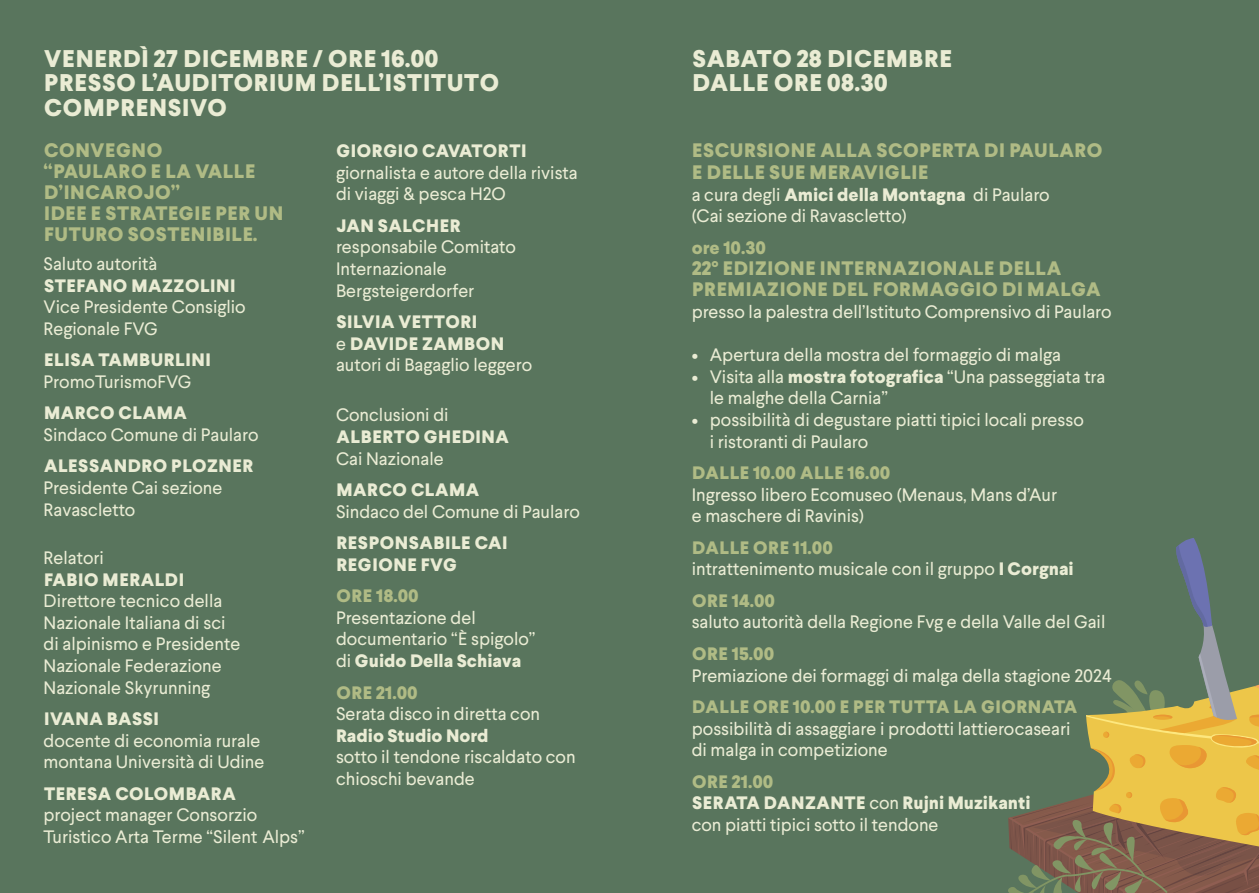
<style>
.page{position:relative;width:1259px;height:893px;background:#fff}
.page>*{position:absolute;margin:0;border:0;box-sizing:border-box;transform-origin:0 0}
.t1{font:800 24.15px/24.2px "Larsseit";letter-spacing:.03em;color:#eaecd4}
.t2{font:800 19.5px/21px "Larsseit";letter-spacing:.03em;color:#b0bb85}
.t3{font:18px/21.6px "Larsseit";color:#eaecd4}
.t4{font:800 18px/21.6px "Larsseit";letter-spacing:.03em;color:#eaecd4}
.t5{font:800 18px "Larsseit";letter-spacing:.03em;color:#b0bb85}
.t6{font:800 18px "Larsseit";color:#eaecd4}
.s1{font-weight:800}
.s2{font-weight:400}
</style>
<div class="page">
<div style="left:629px;top:0;width:630px;height:893px;background:#59755d"></div>
<div style="left:0;top:0;width:629px;height:893px;background:#59755d"></div>
<svg style="left:1008px;top:538px;width:251px;height:355px"></svg>
<p class="t1" style="left:44px;top:47px;width:396px">VENERDÌ 27 DICEMBRE / ORE 16.00</p>
<p class="t1" style="left:44px;top:71px;width:456px">PRESSO L’AUDITORIUM DELL’ISTITUTO<br>COMPRENSIVO</p>
<p class="t2" style="left:44px;top:140px;width:241px">CONVEGNO<br>“PAULARO E LA VALLE<br>D’INCAROJO”<br>IDEE E STRATEGIE PER UN<br>FUTURO SOSTENIBILE.</p>
<p class="t3" style="left:44px;top:253px;width:115px">Saluto autorità</p>
<p class="t4" style="left:44px;top:275px;width:193px">STEFANO MAZZOLINI</p>
<p class="t3" style="left:44px;top:296px;width:204px">Vice Presidente Consiglio<br>Regionale FVG</p>
<p class="t4" style="left:44px;top:349px;width:168px">ELISA TAMBURLINI</p>
<p class="t3" style="left:44px;top:371px;width:149px">PromoTurismoFVG</p>
<p class="t4" style="left:44px;top:402px;width:144px">MARCO CLAMA</p>
<p class="t3" style="left:44px;top:424px;width:216px">Sindaco Comune di Paularo</p>
<p class="t4" style="left:44px;top:456px;width:211px">ALESSANDRO PLOZNER</p>
<p class="t3" style="left:44px;top:477px;width:180px">Presidente Cai sezione<br>Ravascletto</p>
<p class="t3" style="left:44px;top:547px;width:62px">Relatori</p>
<p class="t4" style="left:44px;top:569px;width:142px">FABIO MERALDI</p>
<p class="t3" style="left:44px;top:590px;width:198px">Direttore tecnico della<br>Nazionale Italiana di sci di alpinismo e Presidente<br>Nazionale Federazione<br>Nazionale Skyrunning</p>
<p class="t4" style="left:44px;top:708px;width:116px">IVANA BASSI</p>
<p class="t3" style="left:44px;top:729px;width:222px">docente di economia rurale montana Università di Udine</p>
<p class="t4" style="left:44px;top:783px;width:193px">TERESA COLOMBARA</p>
<p class="t3" style="left:44px;top:804px;width:263px">project manager Consorzio<br>Turistico Arta Terme “Silent Alps”</p>
<p class="t4" style="left:336px;top:140px;width:191px">GIORGIO CAVATORTI</p>
<p class="t3" style="left:336px;top:161px;width:243px">giornalista e autore della rivista di viaggi &amp; pesca H2O</p>
<p class="t3" style="left:336px;top:215px;width:181px"><span class="s1">JAN SALCHER </span>responsabile Comitato<br>Internazionale<br>Bergsteigerdorfer</p>
<p class="t4" style="left:336px;top:311px;width:170px">SILVIA VETTORI<br><span class="s2">e</span> DAVIDE ZAMBON</p>
<p class="t3" style="left:336px;top:354px;width:198px">autori di Bagaglio leggero</p>
<p class="t4" style="left:336px;top:404px;width:174px"><span class="s2">Conclusioni di<br></span>ALBERTO GHEDINA</p>
<p class="t3" style="left:336px;top:442px;width:145px;line-height:31.5px">Cai Nazionale<br><span class="s1">MARCO CLAMA</span></p>
<p class="t3" style="left:336px;top:500px;width:245px">Sindaco del Comune di Paularo</p>
<p class="t4" style="left:336px;top:532px;width:173px">RESPONSABILE CAI<br>REGIONE FVG</p>
<p class="t5" style="left:336px;top:584px;width:84px">ORE 18.00</p>
<p class="t3" style="left:336px;top:607px;width:201px">Presentazione del documentario “È spigolo” di <span class="s1">Guido Della Schiava</span></p>
<p class="t5" style="left:336px;top:680px;width:83px">ORE 21.00</p>
<p class="t3" style="left:336px;top:703px;width:241px">Serata disco in diretta con<br><span class="s1">Radio Studio Nord<br></span>sotto il tendone riscaldato con chioschi bevande</p>
<p class="t1" style="left:692px;top:47px;width:261px">SABATO 28 DICEMBRE<br>DALLE ORE 08.30</p>
<p class="t2" style="left:692px;top:140px;width:412px;line-height:21.6px">ESCURSIONE ALLA SCOPERTA DI PAULARO<br>E DELLE SUE MERAVIGLIE</p>
<p class="t3" style="left:691px;top:183px;width:359px">a cura degli <span class="s1">Amici della Montagna</span> di Paularo</p>
<p class="t3" style="left:691px;top:205px;width:216px">(Cai sezione di Ravascletto)</p>
<p class="t5" style="left:691px;top:236px;width:76px">ore 10.30</p>
<p class="t2" style="left:691px;top:257px;width:410px;line-height:21.6px">22° EDIZIONE INTERNAZIONALE DELLA<br>PREMIAZIONE DEL FORMAGGIO DI MALGA</p>
<p class="t3" style="left:691px;top:301px;width:421px">presso la palestra dell’Istituto Comprensivo di Paularo</p>
<p class="t3" style="left:691px;top:344px;width:371px">• Apertura della mostra del formaggio di malga</p>
<p class="t3" style="left:709px;top:366px;width:397px;text-indent:-18px">• Visita alla <span class="s1">mostra fotografica</span> “Una passeggiata tra le malghe della Carnia”</p>
<p class="t3" style="left:691px;top:409px;width:394px">• possibilità di degustare piatti tipici locali presso</p>
<p class="t3" style="left:709px;top:430px;width:160px">i ristoranti di Paularo</p>
<p class="t5" style="left:692px;top:461px;width:200px">DALLE 10.00 ALLE 16.00</p>
<p class="t3" style="left:691px;top:483px;width:367px">Ingresso libero Ecomuseo (Menaus, Mans d’Aur e maschere di Ravinis)</p>
<p class="t5" style="left:692px;top:536px;width:142px">DALLE ORE 11.00</p>
<p class="t3" style="left:691px;top:558px;width:383px">intrattenimento musicale con il gruppo <span class="s1">I Corgnai</span></p>
<p class="t5" style="left:692px;top:589px;width:84px">ORE 14.00</p>
<p class="t3" style="left:691px;top:611px;width:415px">saluto autorità della Regione Fvg e della Valle del Gail</p>
<p class="t5" style="left:692px;top:642px;width:83px">ORE 15.00</p>
<p class="t3" style="left:691px;top:664px;width:421px">Premiazione dei formaggi di malga della stagione 2024</p>
<p class="t5" style="left:692px;top:695px;width:386px">DALLE ORE 10.00 E PER TUTTA LA GIORNATA</p>
<p class="t3" style="left:691px;top:717px;width:380px">possibilità di assaggiare i prodotti lattierocaseari di malga in competizione</p>
<p class="t5" style="left:692px;top:770px;width:83px">ORE 21.00</p>
<p class="t6" style="left:692px;top:791px;width:340px">SERATA DANZANTE <span class="s2">con</span> Rujni Muzikanti</p>
<p class="t3" style="left:691px;top:814px;width:248px">con piatti tipici sotto il tendone</p>
</div>
